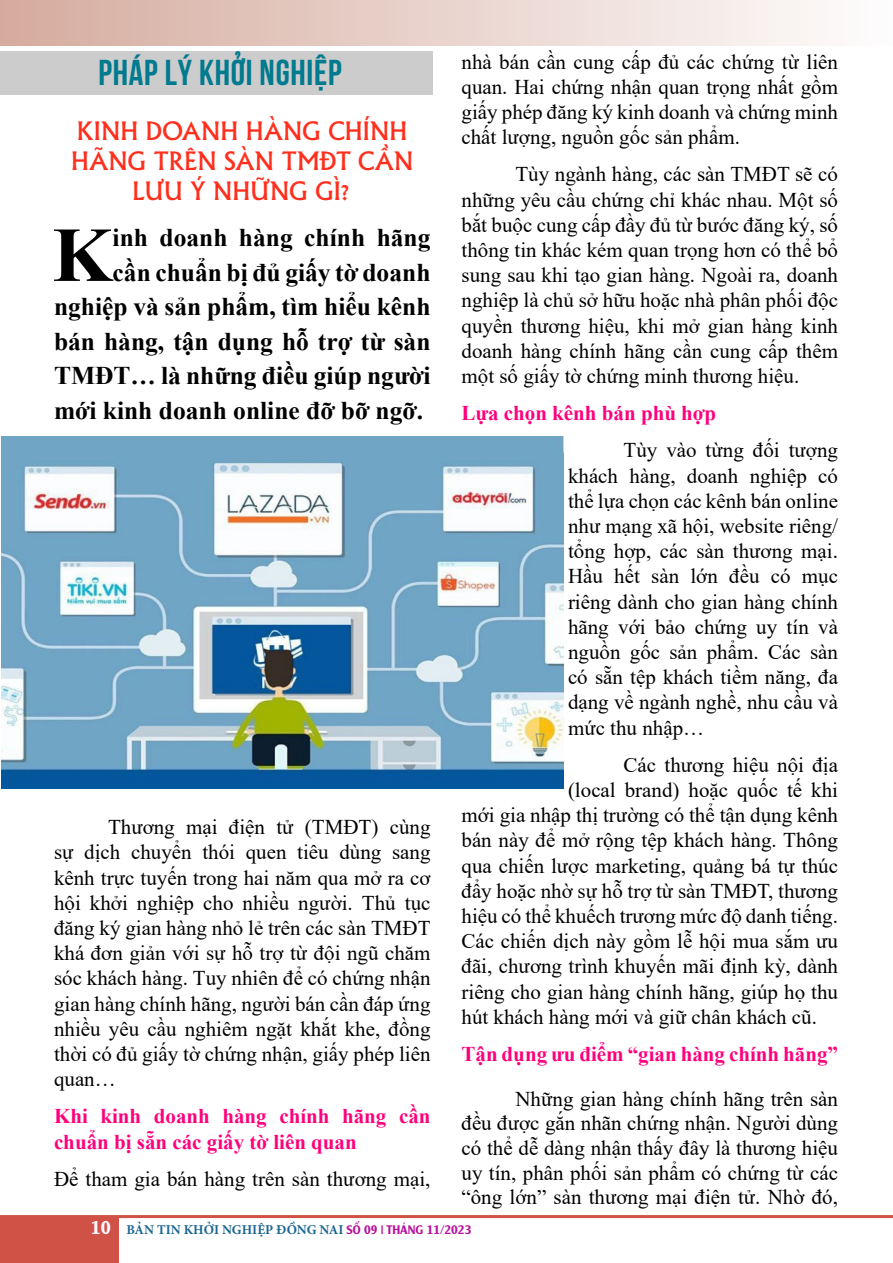
<style>
.page{position:relative;width:893px;height:1263px;background:#fff}
.page>*{position:absolute;margin:0;border:0;box-sizing:border-box;transform-origin:0 0}
.t1{font:700 77.55px "Times New Roman";color:#000}
.t2{font:36px "UTM Bebas";letter-spacing:.02em;color:#007a8e}
.t3{font:27px/30px "UTM Khuccamta";letter-spacing:-.015em;color:#ff2f1d;text-align:center}
.t4{font:700 25.5px/34.5px "Times New Roman";color:#000;text-align:right}
.t5{font:21px/25.2px "Times New Roman";color:#000;text-align:justify}
.t6{font:700 21px/25.2px "Times New Roman";color:#ff007c}
.t7{font:700 13.5px "Minion Pro";color:#1b6591}
.s1{font-family:"UTM Alexander";font-weight:400;font-size:18px;color:#fff6ff}
.s2{font-family:"UTM Alexander";font-weight:400;font-size:12px;color:#b7139e}
</style>
<div class="page">
<div style="left:0;top:0;width:892px;height:46px;background:linear-gradient(to right,#d5ab9e,#fefdfd)"></div>
<hr style="left:0;top:1215px;width:893px;height:3px;background:#d15145">
<div style="left:0;top:1217px;width:118px;height:46px;background:#d05145"></div>
<div style="left:0;top:51px;width:433px;height:43px;background:#ccc"></div>
<img style="left:2px;top:436px;width:561px;height:353px">
<h2 class="t2" style="left:98px;top:47px;width:245px">PHÁP LÝ KHỞI NGHIỆP</h2>
<p class="t3" style="left:71px;top:114px;width:344px">KINH DOANH HÀNG CHÍNH<br>HÃNG TRÊN SÀN TMĐT CẦN<br>LƯU Ý NHỮNG GÌ?</p>
<h1 class="t1" style="left:52px;top:199px;width:62px">K</h1>
<p class="t4" style="left:54px;top:220px;width:378px">inh doanh hàng chính hãng<br>cần chuẩn bị đủ giấy tờ doanh nghiệp và sản phẩm, tìm hiểu kênh bán hàng, tận dụng hỗ trợ từ sàn<br>TMĐT… là những điều giúp người mới kinh doanh online đỡ bỡ ngỡ.</p>
<p class="t5" style="left:54px;top:814px;width:378px;text-indent:54px">Thương mại điện tử (TMĐT) cùng sự dịch chuyển thói quen tiêu dùng sang kênh trực tuyến trong hai năm qua mở ra cơ hội khởi nghiệp cho nhiều người. Thủ tục đăng ký gian hàng nhỏ lẻ trên các sàn TMĐT khá đơn giản với sự hỗ trợ từ đội ngũ chăm sóc khách hàng. Tuy nhiên để có chứng nhận gian hàng chính hãng, người bán cần đáp ứng nhiều yêu cầu nghiêm ngặt khắt khe, đồng thời có đủ giấy tờ chứng nhận, giấy phép liên quan…</p>
<p class="t6" style="left:54px;top:1103px;width:378px">Khi kinh doanh hàng chính hãng cần chuẩn bị sẵn các giấy tờ liên quan</p>
<p class="t5" style="left:54px;top:1165px;width:378px">Để tham gia bán hàng trên sàn thương mại,</p>
<p class="t5" style="left:461px;top:48px;width:378px">nhà bán cần cung cấp đủ các chứng từ liên quan. Hai chứng nhận quan trọng nhất gồm giấy phép đăng ký kinh doanh và chứng minh chất lượng, nguồn gốc sản phẩm.</p>
<p class="t5" style="left:461px;top:161px;width:378px;text-indent:54px">Tùy ngành hàng, các sàn TMĐT sẽ có những yêu cầu chứng chỉ khác nhau. Một số bắt buộc cung cấp đầy đủ từ bước đăng ký, số thông tin khác kém quan trọng hơn có thể bổ sung sau khi tạo gian hàng. Ngoài ra, doanh nghiệp là chủ sở hữu hoặc nhà phân phối độc quyền thương hiệu, khi mở gian hàng kinh doanh hàng chính hãng cần cung cấp thêm một số giấy tờ chứng minh thương hiệu.</p>
<p class="t6" style="left:461px;top:400px;width:256px">Lựa chọn kênh bán phù hợp</p>
<p class="t5" style="left:568px;top:437px;width:272px;text-indent:56px">Tùy vào từng đối tượng khách hàng, doanh nghiệp có thể lựa chọn các kênh bán online như mạng xã hội, website riêng/ tổng hợp, các sàn thương mại.<br>Hầu hết sàn lớn đều có mục riêng dành cho gian hàng chính hãng với bảo chứng uy tín và nguồn gốc sản phẩm. Các sàn có sẵn tệp khách tiềm năng, đa dạng về ngành nghề, nhu cầu và mức thu nhập…</p>
<p class="t5" style="left:623px;top:751px;width:216px">Các thương hiệu nội địa</p>
<p class="t5" style="left:568px;top:777px;width:272px">(local brand) hoặc quốc tế khi</p>
<p class="t5" style="left:461px;top:802px;width:378px">mới gia nhập thị trường có thể tận dụng kênh</p>
<p class="t5" style="left:461px;top:827px;width:378px">bán này để mở rộng tệp khách hàng. Thông</p>
<p class="t5" style="left:461px;top:852px;width:378px">qua chiến lược marketing, quảng bá tự thúc</p>
<p class="t5" style="left:461px;top:877px;width:378px">đẩy hoặc nhờ sự hỗ trợ từ sàn TMĐT, thương</p>
<p class="t5" style="left:461px;top:903px;width:378px">hiệu có thể khuếch trương mức độ danh tiếng.</p>
<p class="t5" style="left:461px;top:928px;width:378px">Các chiến dịch này gồm lễ hội mua sắm ưu</p>
<p class="t5" style="left:461px;top:953px;width:378px">đãi, chương trình khuyến mãi định kỳ, dành</p>
<p class="t5" style="left:461px;top:978px;width:378px">riêng cho gian hàng chính hãng, giúp họ thu</p>
<p class="t5" style="left:461px;top:1003px;width:357px">hút khách hàng mới và giữ chân khách cũ.</p>
<p class="t6" style="left:461px;top:1041px;width:378px">Tận dụng ưu điểm “gian hàng chính hãng”</p>
<p class="t5" style="left:461px;top:1086px;width:378px;line-height:24.6px;text-indent:54px">Những gian hàng chính hãng trên sàn đều được gắn nhãn chứng nhận. Người dùng có thể dễ dàng nhận thấy đây là thương hiệu uy tín, phân phối sản phẩm có chứng từ các “ông lớn” sàn thương mại điện tử. Nhờ đó,</p>
<p class="t7" style="left:91px;top:1220px;width:382px"><span class="s1">10</span> BẢN TIN KHỞI NGHIỆP ĐỒNG NAI <span class="s2">SỐ 09 | THÁNG 11/2023</span></p>
</div>
